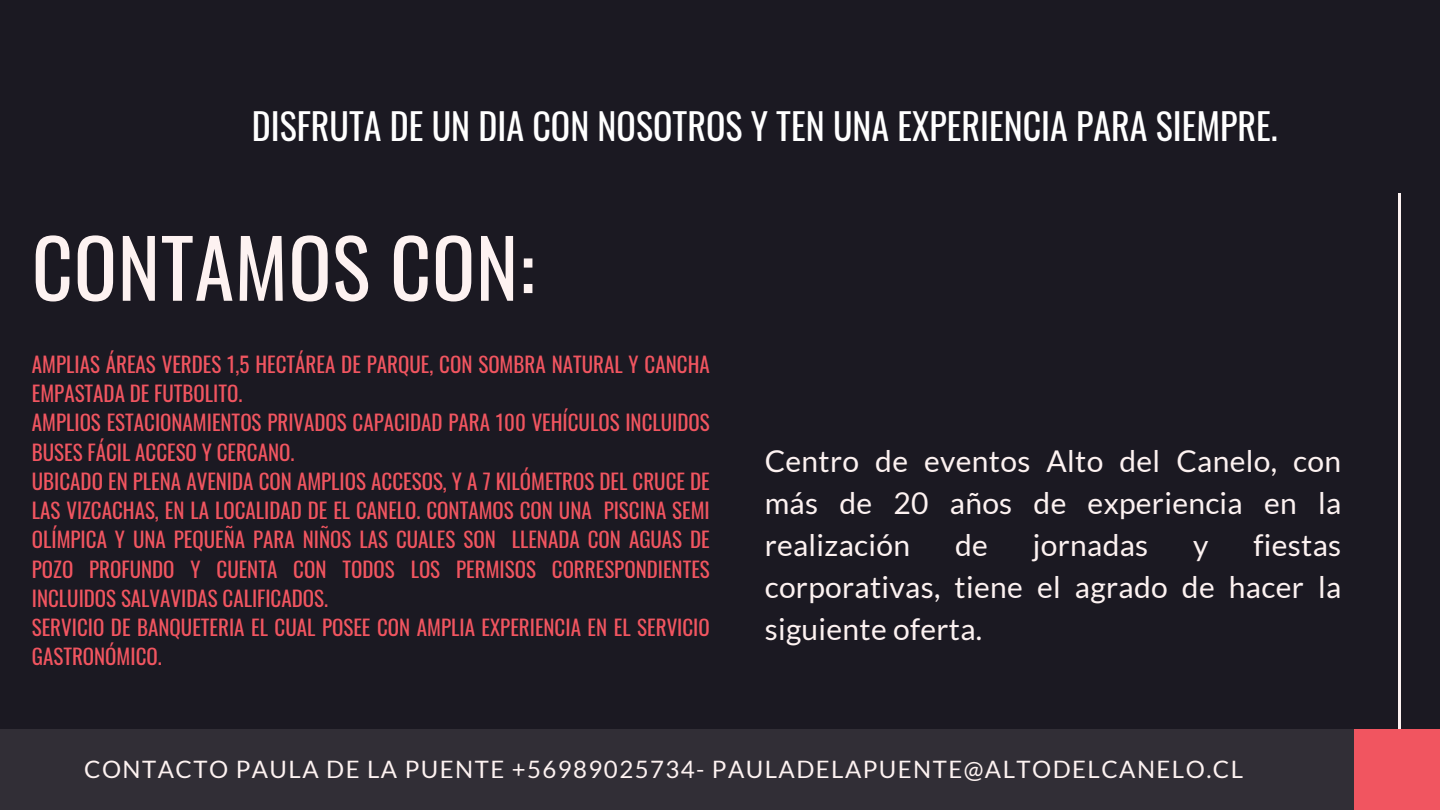
<style>
.page{position:relative;width:1440px;height:810px;background:#1b1922}
.page>*{position:absolute;margin:0;border:0;box-sizing:border-box;transform-origin:0 0}
.t1{font:80px "Oswald";letter-spacing:.01em;color:#fdf2f1}
.t2{font:36px "Oswald";color:#fff}
.t3{font:30px/42px "Lato";letter-spacing:.01em;color:#fdf2f1;text-align:justify}
.t4{font:24px "Lato";letter-spacing:.06em;color:#fdf2f1}
.t5{font:21px/29.2px "Oswald";color:#f15560}
</style>
<div class="page">
<hr style="left:1398px;top:193px;width:3px;height:543px;background:#fdf2f1">
<div style="left:0;top:729px;width:1440px;height:81px;background:#312e36"></div>
<div style="left:1354px;top:729px;width:86px;height:81px;background:#f15560"></div>
<p class="t2" style="left:252px;top:99px;width:1027px">DISFRUTA DE UN DIA CON NOSOTROS Y TEN UNA EXPERIENCIA PARA SIEMPRE.</p>
<p class="t1" style="left:32px;top:205px;width:504px">CONTAMOS CON:</p>
<p class="t5" style="left:32px;top:349px;width:679px">AMPLIAS ÁREAS VERDES 1,5 HECTÁREA DE PARQUE, CON SOMBRA NATURAL Y CANCHA<br>EMPASTADA DE FUTBOLITO.</p>
<p class="t5" style="left:32px;top:407px;width:679px">AMPLIOS ESTACIONAMIENTOS PRIVADOS CAPACIDAD PARA 100 VEHÍCULOS INCLUIDOS<br>BUSES FÁCIL ACCESO Y CERCANO.</p>
<p class="t5" style="left:32px;top:466px;width:679px;text-align:justify">UBICADO EN PLENA AVENIDA CON AMPLIOS ACCESOS, Y A 7 KILÓMETROS DEL CRUCE DE LAS VIZCACHAS, EN LA LOCALIDAD DE EL CANELO. CONTAMOS CON UNA PISCINA SEMI OLÍMPICA Y UNA PEQUEÑA PARA NIÑOS LAS CUALES SON LLENADA CON AGUAS DE POZO PROFUNDO Y CUENTA CON TODOS LOS PERMISOS CORRESPONDIENTES INCLUIDOS SALVAVIDAS CALIFICADOS.</p>
<p class="t5" style="left:32px;top:612px;width:679px">SERVICIO DE BANQUETERIA EL CUAL POSEE CON AMPLIA EXPERIENCIA EN EL SERVICIO<br>GASTRONÓMICO.</p>
<p class="t3" style="left:765px;top:440px;width:578px">Centro de eventos Alto del Canelo, con más de 20 años de experiencia en la realización</p>
<p class="t3" style="left:955px;top:524px;width:34px">de</p>
<p class="t3" style="left:1033px;top:524px;width:117px">jornadas</p>
<p class="t3" style="left:1193px;top:524px;width:17px">y</p>
<p class="t3" style="left:765px;top:524px;width:578px;text-indent:489px">fiestas corporativas, tiene el agrado de hacer la siguiente oferta.</p>
<p class="t4" style="left:84px;top:754px;width:1160px">CONTACTO PAULA DE LA PUENTE +56989025734- PAULADELAPUENTE@ALTODELCANELO.CL</p>
</div>
